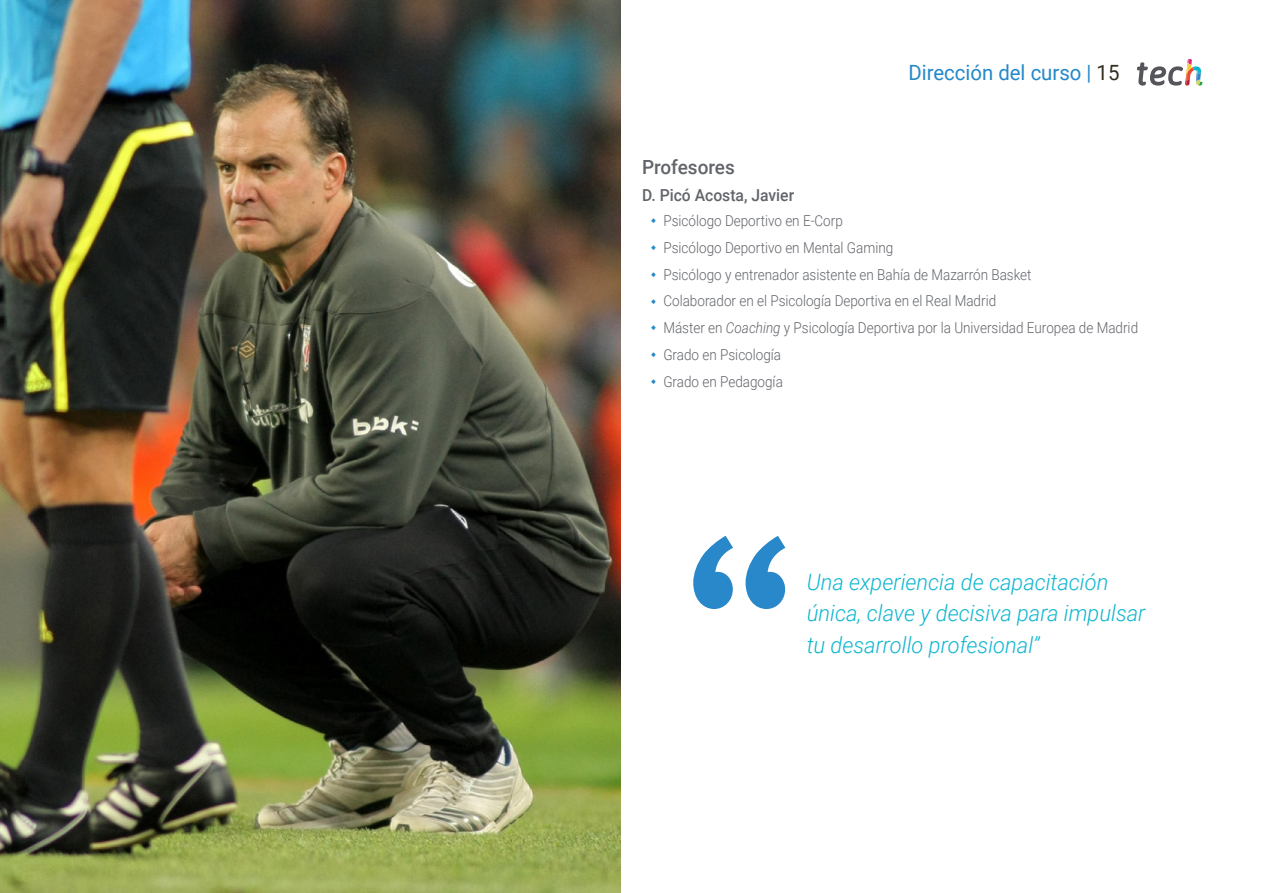
<style>
.page{position:relative;width:1263px;height:893px;background:#fff}
.page>*{position:absolute;margin:0;border:0;box-sizing:border-box;transform-origin:0 0}
.t1{font:italic 300 22.5px/31.5px "Roboto";color:#0fb6cf}
.t2{font:21px "Roboto";color:#2488c9}
.t3{font:500 19.5px "Roboto";color:#61646a}
.t4{font:500 16.5px "Roboto";color:#61646a;scale:.95 1}
.t5{font:300 15px/26.7px "Roboto";color:#61646a;scale:.9 1}
.s1{color:#312e20}
.s2{font-style:italic}
</style>
<div class="page">
<img style="left:0;top:0;width:621px;height:893px">
<svg style="left:1137px;top:59px;width:65px;height:27px"></svg>
<svg style="left:693px;top:536px;width:92px;height:73px"></svg>
<h3 class="t3" style="left:642px;top:154px;width:94px">Profesores</h3>
<h2 class="t2" style="left:908px;top:57px;width:213px">Dirección del curso | <span class="s1">15</span></h2>
<p class="t4" style="left:642px;top:184px;width:162px">D. Picó Acosta, Javier</p>
<p class="t5" style="left:663px;top:207px;width:529px">Psicólogo Deportivo en E-Corp<br>Psicólogo Deportivo en Mental Gaming<br>Psicólogo y entrenador asistente en Bahía de Mazarrón Basket<br>Colaborador en el Psicología Deportiva en el Real Madrid<br>Máster en <span class="s2">Coaching</span> y Psicología Deportiva por la Universidad Europea de Madrid Grado en Psicología<br>Grado en Pedagogía</p>
<h1 class="t1" style="left:807px;top:565px;width:340px">Una experiencia de capacitación única, clave y decisiva para impulsar tu desarrollo profesional”</h1>
</div>
